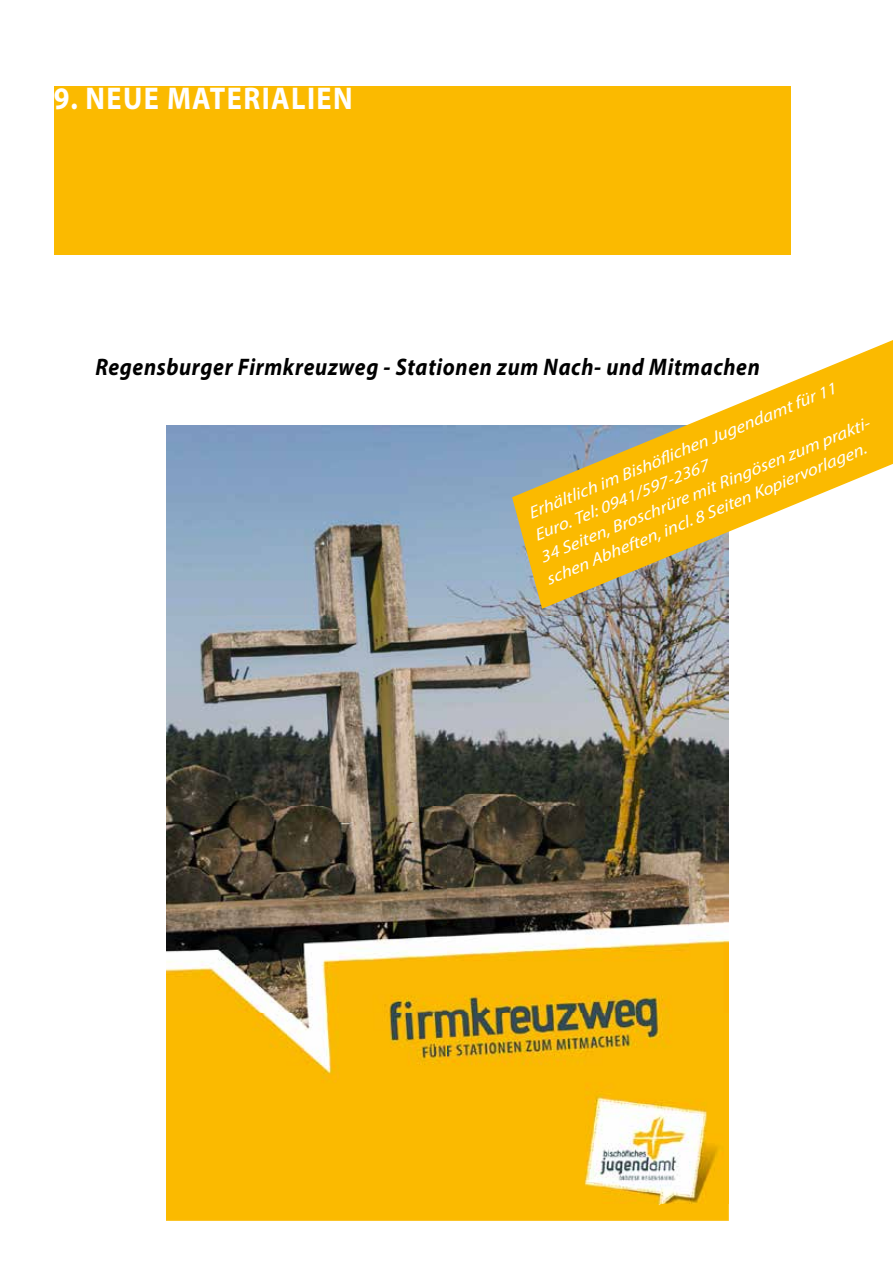
<style>
.page{position:relative;width:893px;height:1263px;background:#fff}
.page>*{position:absolute;margin:0;border:0;box-sizing:border-box;transform-origin:0 0}
.t1{font:700 31.5px "Myriad Pro";letter-spacing:.05em;color:#fff;scale:.9 1}
.t2{font:italic 700 24px "Myriad Pro";letter-spacing:.03em;color:#000;scale:.9 1}
.t3{font:italic 16.95px "Myriad Pro";color:#fff;scale:1.14 1}
</style>
<div class="page">
<div style="left:54px;top:86px;width:736px;height:168px;background:#fbba00"></div>
<img style="left:166px;top:425px;width:562px;height:795px">
<svg style="left:509px;top:340px;width:384px;height:272px"></svg>
<h1 class="t1" style="left:54px;top:78px;width:334px">9. NEUE MATERIALIEN</h1>
<h2 class="t2" style="left:95px;top:351px;width:740px">Regensburger Firmkreuzweg - Stationen zum Nach- und Mitmachen</h2>
<p class="t3" style="left:525px;top:503px;width:292px;rotate:-22deg">Erhältlich im Bishöfl ichen Jugendamt für 11</p>
<p class="t3" style="left:537px;top:546px;width:315px;rotate:-22deg">34 Seiten, Broschrüre mit Ringösen zum prakti-</p>
<p class="t3" style="left:543px;top:568px;width:304px;rotate:-22deg">schen Abheften, incl. 8 Seiten Kopiervorlagen.</p>
<p class="t3" style="left:531px;top:525px;width:165px;rotate:-22deg">Euro. Tel: 0941/597-2367</p>
</div>
